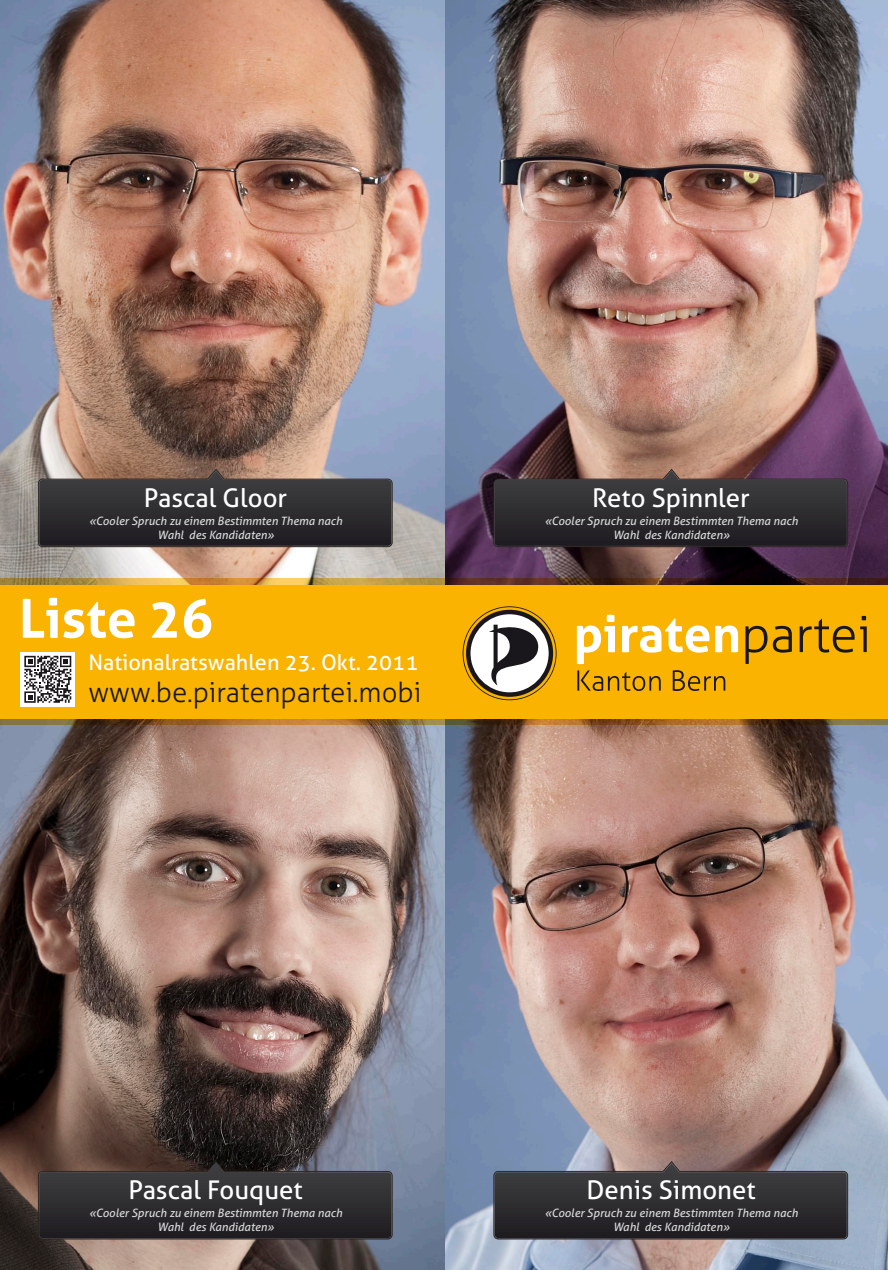
<style>
.page{position:relative;width:888px;height:1270px;background:#fff}
.page>*{position:absolute;margin:0;border:0;box-sizing:border-box;transform-origin:0 0}
.t1{font:700 53.69px "Aller";color:#fff}
.t2{font:300 27.65px "Aller";color:#1a171c}
.t3{font:25.76px "Aller";color:#fff}
.t4{font:21.7px "Aller";color:#fff}
.t5{font:italic 11.55px/13.9px "Aller";color:#d9dadb;text-align:center}
</style>
<div class="page">
<img style="left:444px;top:0;width:444px;height:1270px">
<img style="left:0;top:0;width:444px;height:1270px">
<svg style="left:0;top:579px;width:888px;height:146px;background:#8c6329"></svg>
<div style="left:0;top:585px;width:888px;height:133px;background:#f9b300"></div>
<svg style="left:463px;top:606px;width:94px;height:94px"></svg>
<svg style="left:577px;top:615px;width:38px;height:49px"></svg>
<svg style="left:622px;top:619px;width:116px;height:34px"></svg>
<svg style="left:745px;top:626px;width:22px;height:38px"></svg>
<svg style="left:773px;top:626px;width:19px;height:27px"></svg>
<svg style="left:800px;top:616px;width:67px;height:37px"></svg>
<svg style="left:577px;top:670px;width:84px;height:21px"></svg>
<svg style="left:673px;top:670px;width:52px;height:21px"></svg>
<svg style="left:38px;top:469px;width:355px;height:78px;background:#3d393a"></svg>
<svg style="left:493px;top:469px;width:355px;height:78px;background:#373134"></svg>
<svg style="left:493px;top:1161px;width:355px;height:78px;background:#3a393d"></svg>
<svg style="left:38px;top:1161px;width:355px;height:78px;background:#323032"></svg>
<div style="left:21px;top:652px;width:54px;height:55px;background:#fff"></div>
<svg style="left:24px;top:656px;width:47px;height:47px"></svg>
<h3 class="t3" style="left:144px;top:482px;width:145px">Pascal Gloor</h3>
<h3 class="t3" style="left:592px;top:482px;width:159px">Reto Spinnler</h3>
<p class="t5" style="left:89px;top:514px;width:255px">«Cooler Spruch zu einem Bestimmten Thema nach<br>Wahl des Kandidaten»</p>
<p class="t5" style="left:545px;top:514px;width:255px">«Cooler Spruch zu einem Bestimmten Thema nach<br>Wahl des Kandidaten»</p>
<h1 class="t1" style="left:19px;top:585px;width:196px">Liste 26</h1>
<h3 class="t4" style="left:88px;top:649px;width:331px">Nationalratswahlen 23. Okt. 2011</h3>
<h2 class="t2" style="left:88px;top:676px;width:334px">www.be.piratenpartei.mobi</h2>
<h3 class="t3" style="left:128px;top:1174px;width:176px">Pascal Fouquet</h3>
<h3 class="t3" style="left:586px;top:1174px;width:171px">Denis Simonet</h3>
<p class="t5" style="left:89px;top:1206px;width:255px">«Cooler Spruch zu einem Bestimmten Thema nach<br>Wahl des Kandidaten»</p>
<p class="t5" style="left:545px;top:1206px;width:255px">«Cooler Spruch zu einem Bestimmten Thema nach<br>Wahl des Kandidaten»</p>
</div>
